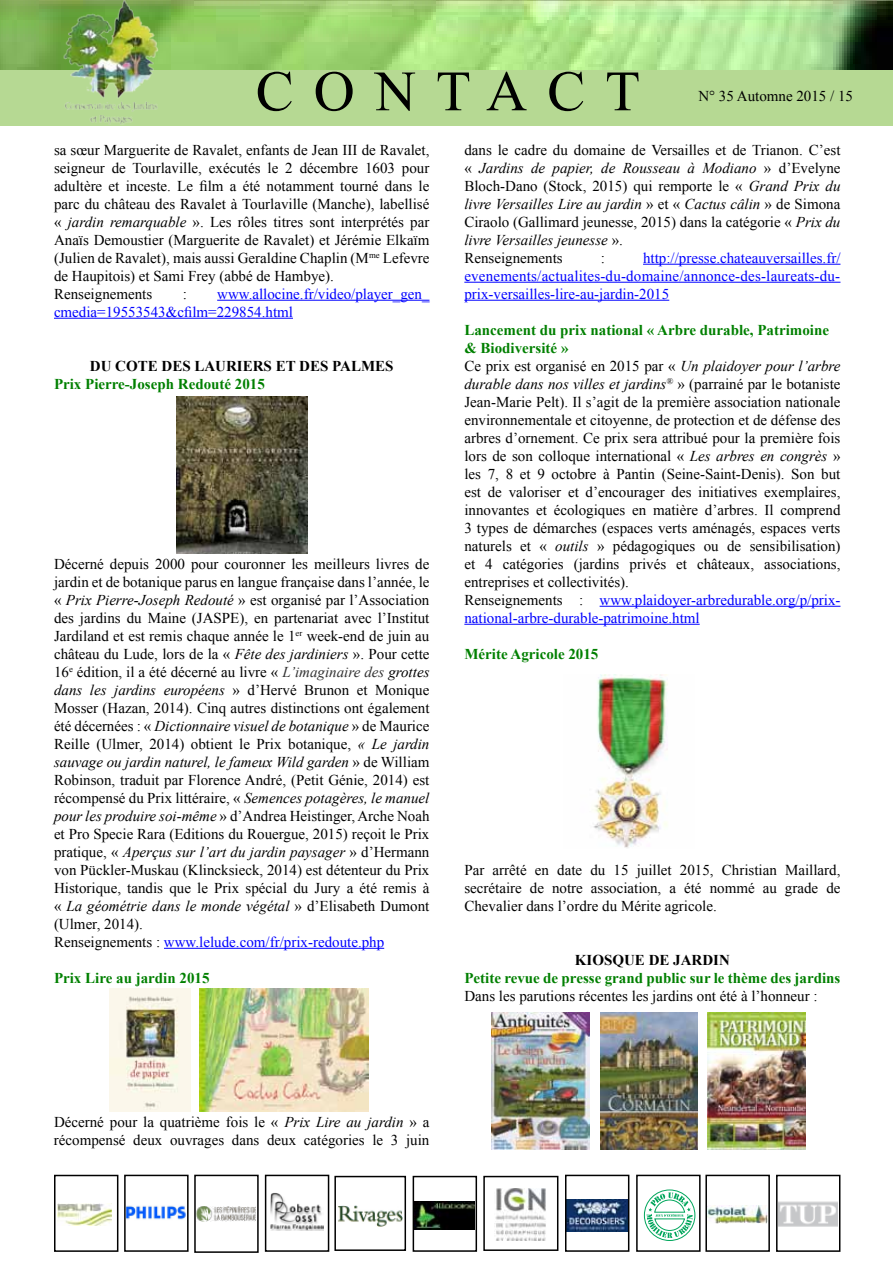
<style>
.page{position:relative;width:893px;height:1263px;background:#fff}
.page>*{position:absolute;margin:0;border:0;box-sizing:border-box;transform-origin:0 0}
.t1{font:57px "Times New Roman";letter-spacing:.35em;color:#000}
.t2{font:15px/18px "Times New Roman";color:#000}
.t3{font:15px/18px "Times New Roman";color:#00f;text-align:justify}
.t4{font:700 15px "Times New Roman";color:#008000}
.t5{font:700 15px "Times New Roman";color:#000}
.s1{font-style:italic}
.s2{font-style:italic;color:#313131}
.s3{color:#00f}
.s4{font-weight:700;color:#008000}
</style>
<div class="page">
<div style="left:636px;top:1175px;width:65px;height:77px;border:2px solid #000"></div>
<div style="left:0;top:70px;width:893px;height:55px;background:#b6d993"></div>
<img style="left:0;top:0;width:893px;height:70px">
<img style="left:54px;top:0;width:120px;height:126px">
<img style="left:708px;top:1205px;width:59px;height:18px">
<img style="left:197px;top:1206px;width:59px;height:15px">
<img style="left:270px;top:1193px;width:54px;height:37px">
<img style="left:338px;top:1205px;width:65px;height:21px">
<img style="left:779px;top:1201px;width:58px;height:26px">
<img style="left:495px;top:1188px;width:51px;height:53px">
<img style="left:416px;top:1202px;width:58px;height:28px">
<img style="left:568px;top:1200px;width:58px;height:31px">
<img style="left:58px;top:1204px;width:53px;height:21px">
<div style="left:776px;top:1175px;width:64px;height:77px;border:2px solid #000"></div>
<div style="left:124px;top:1175px;width:65px;height:77px;border:2px solid #000"></div>
<div style="left:194px;top:1175px;width:65px;height:78px;border:2px solid #000"></div>
<div style="left:265px;top:1175px;width:64px;height:77px;border:2px solid #000"></div>
<div style="left:334px;top:1176px;width:72px;height:75px;border:2px solid #000"></div>
<div style="left:413px;top:1176px;width:64px;height:76px;border:2px solid #000"></div>
<div style="left:483px;top:1176px;width:75px;height:75px;border:2px solid #000"></div>
<div style="left:54px;top:1175px;width:64px;height:77px;border:2px solid #000"></div>
<div style="left:565px;top:1175px;width:64px;height:77px;border:2px solid #000"></div>
<div style="left:705px;top:1175px;width:65px;height:77px;border:2px solid #000"></div>
<img style="left:126px;top:1198px;width:60px;height:29px">
<div style="left:644px;top:1190px;width:51px;height:51px;border:1px solid #00a65c;border-radius:50%"></div>
<svg style="left:647px;top:1192px;width:46px;height:46px"></svg>
<hr style="left:643px;top:264px;width:197px;height:1px;background:#00f">
<hr style="left:464px;top:282px;width:376px;height:1px;background:#00f">
<hr style="left:464px;top:300px;width:205px;height:1px;background:#00f">
<hr style="left:600px;top:606px;width:240px;height:1px;background:#00f">
<hr style="left:464px;top:624px;width:236px;height:1px;background:#00f">
<hr style="left:217px;top:300px;width:212px;height:1px;background:#00f">
<hr style="left:54px;top:318px;width:239px;height:1px;background:#00f">
<hr style="left:164px;top:948px;width:220px;height:1px;background:#00f">
<img style="left:176px;top:397px;width:131px;height:156px">
<img style="left:492px;top:1012px;width:97px;height:137px">
<img style="left:110px;top:989px;width:81px;height:122px">
<img style="left:200px;top:989px;width:169px;height:122px">
<img style="left:708px;top:1012px;width:97px;height:137px">
<img style="left:600px;top:1012px;width:97px;height:137px">
<img style="left:593px;top:674px;width:75px;height:174px">
<h1 class="t1" style="left:256px;top:53px;width:386px">CONTACT</h1>
<p class="t2" style="left:698px;top:87px;width:156px">N° 35 Automne 2015 / 15</p>
<p class="t2" style="left:54px;top:140px;width:377px">sa sœur Marguerite de Ravalet, enfants de Jean III de Ravalet, seigneur de Tourlaville, exécutés le 2 décembre 1603 pour adultère et inceste. Le film a été notamment tourné dans le parc du château des Ravalet à Tourlaville (Manche), labellisé « <span class="s1">jardin remarquable</span> ». Les rôles titres sont interprétés par Anaïs Demoustier (Marguerite de Ravalet) et Jérémie Elkaïm (Julien de Ravalet), mais aussi Geraldine Chaplin (M<sup>me</sup> Lefevre de Haupitois) et Sami Frey (abbé de Hambye).<br>Renseignements</p>
<p class="t3" style="left:54px;top:284px;width:377px;text-indent:163px">www.allocine.fr/video/player_gen_ cmedia=19553543&amp;cfilm=229854.html</p>
<p class="t2" style="left:183px;top:284px;width:6px">:</p>
<p class="t5" style="left:90px;top:355px;width:305px">DU COTE DES LAURIERS ET DES PALMES</p>
<p class="t4" style="left:54px;top:373px;width:212px">Prix Pierre-Joseph Redouté 2015</p>
<p class="t2" style="left:54px;top:554px;width:377px">Décerné depuis 2000 pour couronner les meilleurs livres de jardin et de botanique parus en langue française dans l’année, le « <span class="s1">Prix Pierre-Joseph Redouté</span> » est organisé par l’Association des jardins du Maine (JASPE), en partenariat avec l’Institut Jardiland et est remis chaque année le 1<sup>er</sup> week-end de juin au château du Lude, lors de la « <span class="s1">Fête des jardiniers</span> ». Pour cette 16<sup>e</sup> édition, il a été décerné au livre « <span class="s2">L’imaginaire des</span> <span class="s1">grottes dans les jardins européens</span> » d’Hervé Brunon et Monique Mosser (Hazan, 2014). Cinq autres distinctions ont également été décernées : « <span class="s1">Dictionnaire visuel de botanique</span> » de Maurice Reille (Ulmer, 2014) obtient le Prix botanique, <span class="s1">« Le jardin sauvage ou jardin naturel, le fameux Wild garden</span> » de William Robinson, traduit par Florence André, (Petit Génie, 2014) est récompensé du Prix littéraire, « <span class="s1">Semences potagères, le manuel pour les produire soi-même</span> » d’Andrea Heistinger, Arche Noah et Pro Specie Rara (Editions du Rouergue, 2015) reçoit le Prix pratique, « <span class="s1">Aperçus sur l’art du jardin paysager</span> » d’Hermann von Pückler-Muskau (Klincksieck, 2014) est détenteur du Prix Historique, tandis que le Prix spécial du Jury a été remis à « <span class="s1">La géométrie dans le monde végétal</span> » d’Elisabeth Dumont (Ulmer, 2014).<br>Renseignements : <span class="s3">www.lelude.com/fr/prix-redoute.php</span></p>
<p class="t4" style="left:54px;top:967px;width:157px">Prix Lire au jardin 2015</p>
<p class="t2" style="left:464px;top:140px;width:378px">dans le cadre du domaine de Versailles et de Trianon. C’est « <span class="s1">Jardins de papier, de Rousseau à Modiano</span> » d’Evelyne Bloch-Dano (Stock, 2015) qui remporte le « <span class="s1">Grand Prix du livre Versailles Lire au jardin</span> » et « <span class="s1">Cactus câlin</span> » de Simona Ciraolo (Gallimard jeunesse, 2015) dans la catégorie « <span class="s1">Prix du livre Versailles jeunesse</span> ».<br>Renseignements</p>
<p class="t3" style="left:464px;top:248px;width:378px;text-indent:179px">http://presse.chateauversailles.fr/ evenements/actualites-du-domaine/annonce-des-laureats-du&shy;prix-versailles-lire-au-jardin-2015</p>
<p class="t2" style="left:464px;top:320px;width:378px"><span class="s4">Lancement du prix national « Arbre durable, Patrimoine &amp; Biodiversité »<br></span>Ce prix est organisé en 2015 par « <span class="s1">Un plaidoyer pour l’arbre durable dans nos villes et jardins</span><sup>®</sup> » (parrainé par le botaniste Jean-Marie Pelt). Il s’agit de la première association nationale environnementale et citoyenne, de protection et de défense des arbres d’ornement. Ce prix sera attribué pour la première fois lors de son colloque international « <span class="s1">Les arbres en congrès</span> » les 7, 8 et 9 octobre à Pantin (Seine-Saint-Denis). Son but est de valoriser et d’encourager des initiatives exemplaires, innovantes et écologiques en matière d’arbres. Il comprend 3 types de démarches (espaces verts aménagés, espaces verts naturels et « <span class="s1">outils</span> » pédagogiques ou de sensibilisation) et 4 catégories (jardins privés et châteaux, associations, entreprises et collectivités).<br>Renseignements : <span class="s3">www.plaidoyer-arbredurable.org/p/prix&shy;national-arbre-durable-patrimoine.html</span></p>
<p class="t4" style="left:464px;top:643px;width:136px">Mérite Agricole 2015</p>
<p class="t2" style="left:601px;top:248px;width:6px">:</p>
<p class="t2" style="left:464px;top:860px;width:378px;text-align:justify">Par arrêté en date du 15 juillet 2015, Christian Maillard, secrétaire de notre association, a été nommé au grade de Chevalier dans l’ordre du Mérite agricole.</p>
<p class="t5" style="left:575px;top:949px;width:157px">KIOSQUE DE JARDIN</p>
<p class="t4" style="left:464px;top:967px;width:378px">Petite revue de presse grand public sur le thème des jardins</p>
<p class="t2" style="left:464px;top:986px;width:355px">Dans les parutions récentes les jardins ont été à l’honneur :</p>
<p class="t2" style="left:54px;top:1112px;width:377px">Décerné pour la quatrième fois le « <span class="s1">Prix Lire au jardin</span> » a récompensé deux ouvrages dans deux catégories le 3 juin</p>
</div>
